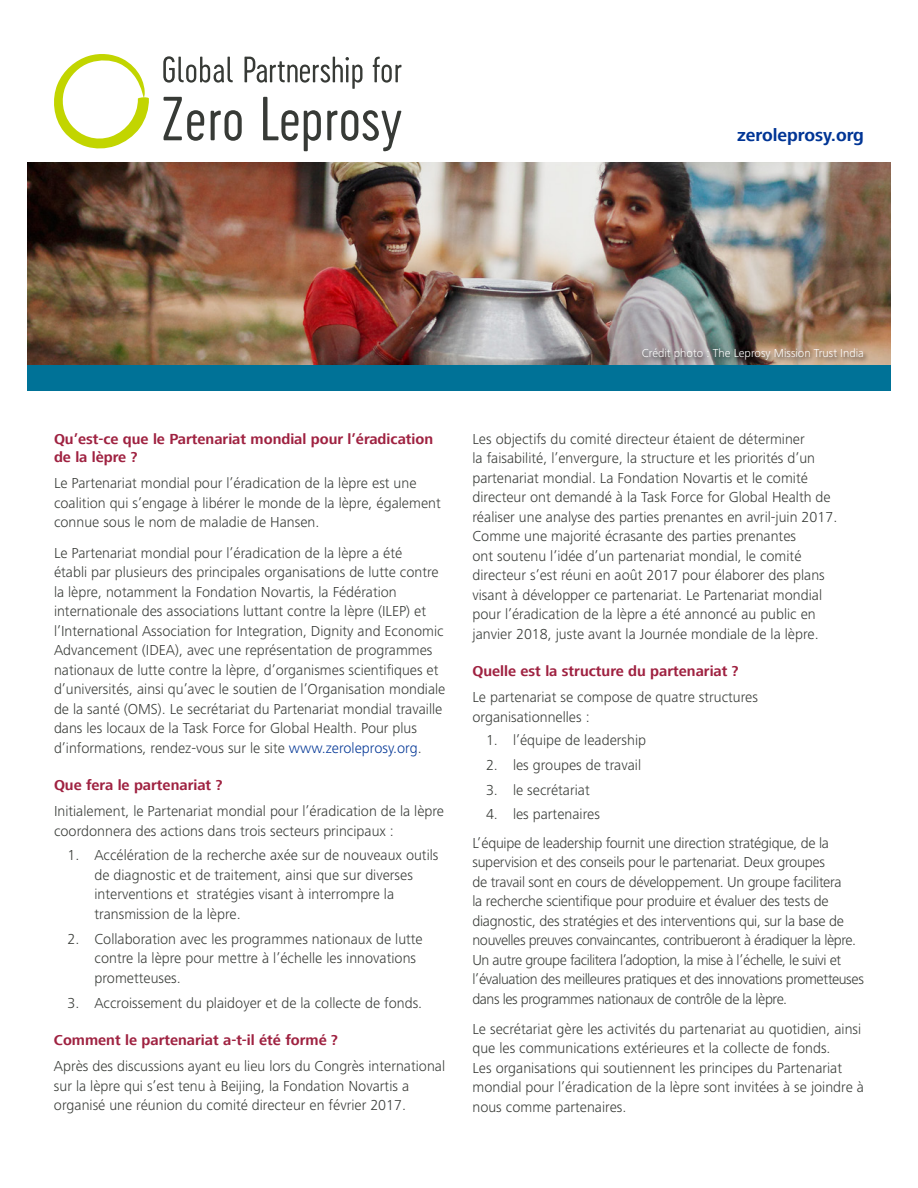
<style>
.page{position:relative;width:918px;height:1188px;background:#fff}
.page>*{position:absolute;margin:0;border:0;box-sizing:border-box;transform-origin:0 0}
.t1{font:700 18px "Frutiger Next LT";color:#003595}
.t2{font:300 15px/19.5px "Frutiger Next LT";color:#373a36}
.t3{font:300 15px/19.5px "Frutiger Next LT";letter-spacing:-.025em;color:#373a36}
.t4{font:700 15px/18px "Frutiger Next LT";color:#9f2241}
.t5{font:300 12px "Frutiger Next LT";color:#fff}
.s1{color:#003595}
</style>
<div class="page">
<div style="left:27px;top:364px;width:864px;height:28px;background:#007297"></div>
<img style="left:27px;top:162px;width:864px;height:203px">
<svg style="left:54px;top:54px;width:95px;height:95px"></svg>
<svg style="left:163px;top:56px;width:70px;height:27px"></svg>
<svg style="left:245px;top:57px;width:117px;height:32px"></svg>
<svg style="left:373px;top:57px;width:28px;height:26px"></svg>
<svg style="left:164px;top:97px;width:40px;height:44px"></svg>
<svg style="left:211px;top:110px;width:31px;height:31px"></svg>
<svg style="left:263px;top:97px;width:58px;height:54px"></svg>
<svg style="left:327px;top:110px;width:74px;height:41px"></svg>
<div style="left:639px;top:346px;width:230px;height:20px;background:#000;opacity:.75"></div>
<p class="t1" style="left:737px;top:125px;width:128px">zeroleprosy.org</p>
<p class="t5" style="left:642px;top:347px;width:224px">Crédit photo : The Leprosy Mission Trust India</p>
<p class="t4" style="left:54px;top:430px;width:381px">Qu’est-ce que le Partenariat mondial pour l’éradication de la lèpre ?</p>
<p class="t2" style="left:54px;top:474px;width:388px">Le Partenariat mondial pour l’éradication de la lèpre est une coalition qui s’engage à libérer le monde de la lèpre, également connue sous le nom de maladie de Hansen.</p>
<p class="t2" style="left:54px;top:543px;width:393px">Le Partenariat mondial pour l’éradication de la lèpre a été<br>établi par plusieurs des principales organisations de lutte contre la lèpre, notamment la Fondation Novartis, la Fédération internationale des associations luttant contre la lèpre (ILEP) et l’International Association for Integration, Dignity and Economic Advancement (IDEA), avec une représentation de programmes nationaux de lutte contre la lèpre, d’organismes scientifiques et d’universités, ainsi qu’avec le soutien de l’Organisation mondiale de la santé (OMS). Le secrétariat du Partenariat mondial travaille dans les locaux de la Task Force for Global Health. Pour plus d’informations, rendez-vous sur le site <span class="s1">www.zeroleprosy.org</span>.</p>
<p class="t4" style="left:54px;top:776px;width:170px">Que fera le partenariat ?</p>
<p class="t2" style="left:54px;top:801px;width:392px">Initialement, le Partenariat mondial pour l’éradication de la lèpre coordonnera des actions dans trois secteurs principaux :</p>
<p class="t2" style="left:94px;top:846px;width:345px;text-indent:-27px">1. Accélération de la recherche axée sur de nouveaux outils de diagnostic et de traitement, ainsi que sur diverses interventions et stratégies visant à interrompre la transmission de la lèpre.</p>
<p class="t2" style="left:94px;top:929px;width:330px;text-indent:-27px">2. Collaboration avec les programmes nationaux de lutte contre la lèpre pour mettre à l’échelle les innovations prometteuses.</p>
<p class="t2" style="left:68px;top:993px;width:356px">3. Accroissement du plaidoyer et de la collecte de fonds.</p>
<p class="t4" style="left:54px;top:1031px;width:285px">Comment le partenariat a-t-il été formé ?</p>
<p class="t2" style="left:54px;top:1056px;width:393px">Après des discussions ayant eu lieu lors du Congrès international sur la lèpre qui s’est tenu à Beijing, la Fondation Novartis a organisé une réunion du comité directeur en février 2017.</p>
<p class="t2" style="left:472px;top:429px;width:366px">Les objectifs du comité directeur étaient de déterminer<br>la faisabilité, l’envergure, la structure et les priorités d’un partenariat mondial. La Fondation Novartis et le comité directeur ont demandé à la Task Force for Global Health de réaliser une analyse des parties prenantes en avril-juin 2017.<br>Comme une majorité écrasante des parties prenantes<br>ont soutenu l’idée d’un partenariat mondial, le comité directeur s’est réuni en août 2017 pour élaborer des plans visant à développer ce partenariat. Le Partenariat mondial pour l’éradication de la lèpre a été annoncé au public en janvier 2018, juste avant la Journée mondiale de la lèpre.</p>
<p class="t4" style="left:472px;top:662px;width:268px">Quelle est la structure du partenariat ?</p>
<p class="t2" style="left:472px;top:687px;width:287px">Le partenariat se compose de quatre structures organisationnelles :</p>
<p class="t2" style="left:486px;top:730px;width:162px">1. l’équipe de leadership</p>
<p class="t2" style="left:486px;top:755px;width:157px">2. les groupes de travail</p>
<p class="t2" style="left:486px;top:780px;width:105px">3. le secrétariat</p>
<p class="t2" style="left:472px;top:800px;width:358px;line-height:28.2px;text-indent:14px">4. les partenaires<br>L’équipe de leadership fournit une direction stratégique, de la</p>
<p class="t3" style="left:472px;top:852px;width:393px">supervision et des conseils pour le partenariat. Deux groupes<br>de travail sont en cours de développement. Un groupe facilitera<br>la recherche scientifique pour produire et évaluer des tests de diagnostic, des stratégies et des interventions qui, sur la base de nouvelles preuves convaincantes, contribueront à éradiquer la lèpre.<br>Un autre groupe facilitera l’adoption, la mise à l’échelle, le suivi et l’évaluation des meilleures pratiques et des innovations prometteuses dans les programmes nationaux de contrôle de la lèpre.</p>
<p class="t2" style="left:472px;top:1019px;width:393px">Le secrétariat gère les activités du partenariat au quotidien, ainsi que les communications extérieures et la collecte de fonds.<br>Les organisations qui soutiennent les principes du Partenariat mondial pour l’éradication de la lèpre sont invitées à se joindre à nous comme partenaires.</p>
</div>
